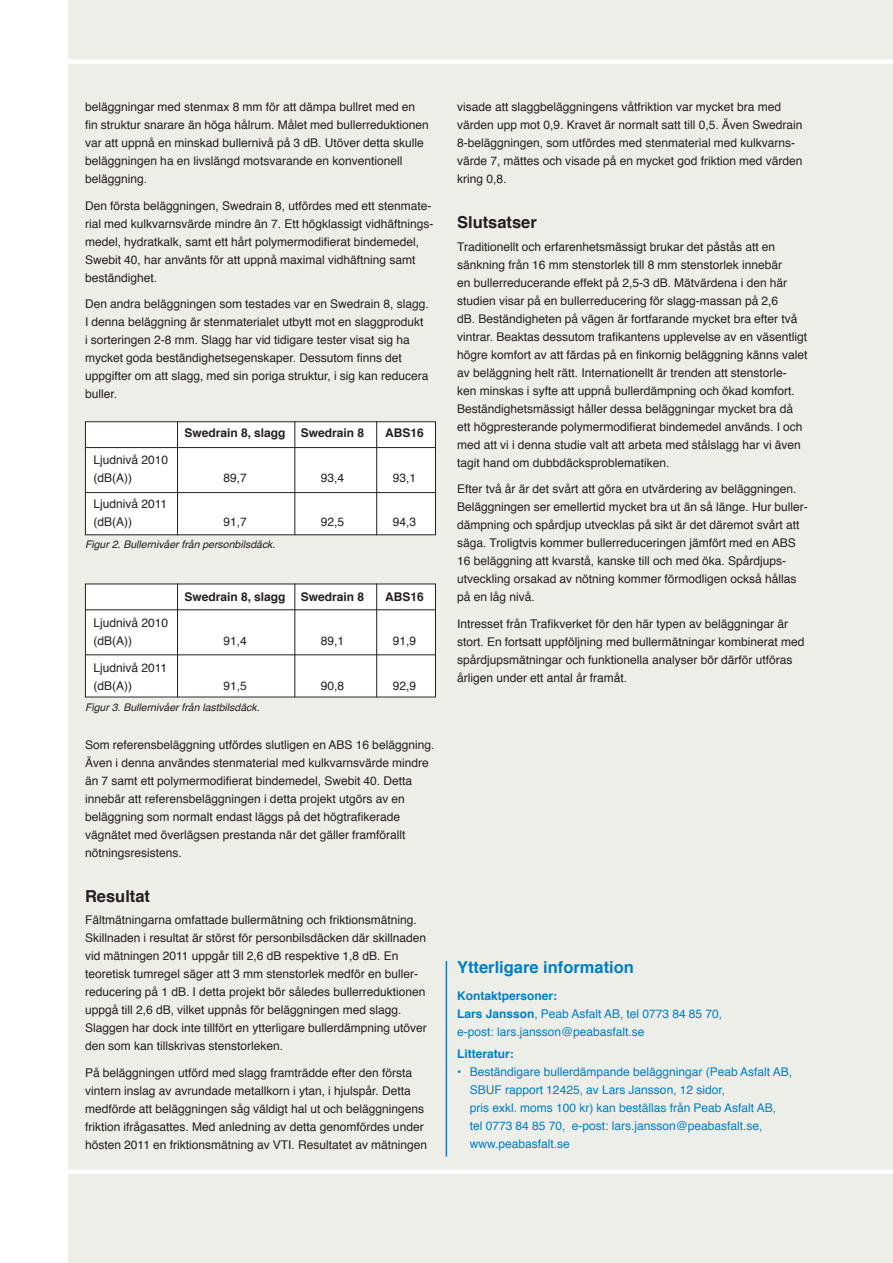
<style>
.page{position:relative;width:893px;height:1263px;background:#fff}
.page>*{position:absolute;margin:0;border:0;box-sizing:border-box;transform-origin:0 0}
.Mellanrubbe{font:700 16.5px "Helvetica";color:#007ec5}
.Mellanrubbe-2{font:700 16.5px "Helvetica";color:#231f20}
.Brödtext{font:12px/18px "Helvetica";color:#231f20}
.Kontakt_o_Litteratur{font:12px/18px "Helvetica";color:#007ec5}
.Brödtext-2{font:700 12px "Helvetica";color:#231f20}
.Kontakt_o_Litteratur-2{font:700 12px "Helvetica";color:#007ec5}
.Bildtext{font:italic 10.5px "Helvetica";color:#231f20}
.s1{font-weight:700}
</style>
<div class="page">
<div style="left:68px;top:0;width:825px;height:1263px;background:#eeeee9"></div>
<div style="left:66px;top:1169px;width:827px;height:5px;background:#fff"></div>
<div style="left:64px;top:59px;width:829px;height:5px;background:#fff"></div>
<hr style="left:446px;top:961px;width:1px;height:196px;background:#007ec5">
<div style="left:85px;top:422px;width:350px;height:113px;background:#fff"></div>
<div style="left:85px;top:421px;width:351px;height:114px;border:1px solid #231f20"></div>
<hr style="left:85px;top:447px;width:351px;height:1px;background:#231f20">
<hr style="left:85px;top:492px;width:351px;height:1px;background:#231f20">
<hr style="left:177px;top:421px;width:1px;height:114px;background:#231f20">
<hr style="left:294px;top:421px;width:1px;height:114px;background:#231f20">
<hr style="left:376px;top:421px;width:1px;height:114px;background:#231f20">
<div style="left:85px;top:584px;width:350px;height:113px;background:#fff"></div>
<hr style="left:85px;top:609px;width:351px;height:1px;background:#231f20">
<hr style="left:85px;top:654px;width:351px;height:1px;background:#231f20">
<hr style="left:177px;top:584px;width:1px;height:113px;background:#231f20">
<hr style="left:294px;top:584px;width:1px;height:113px;background:#231f20">
<hr style="left:376px;top:584px;width:1px;height:113px;background:#231f20">
<p class="Brödtext" style="left:85px;top:98px;width:345px">beläggningar med stenmax 8 mm för att dämpa bullret med en fin struktur snarare än höga hålrum. Målet med bullerreduktionen var att uppnå en minskad bullernivå på 3 dB. Utöver detta skulle beläggningen ha en livslängd motsvarande en konventionell beläggning.</p>
<p class="Brödtext" style="left:85px;top:197px;width:350px">Den första beläggningen, Swedrain 8, utfördes med ett stenmate&shy;rial med kulkvarnsvärde mindre än 7. Ett högklassigt vidhäftnings&shy;medel, hydratkalk, samt ett hårt polymermodifierat bindemedel, Swebit 40, har använts för att uppnå maximal vidhäftning samt beständighet.</p>
<p class="Brödtext" style="left:85px;top:295px;width:345px">Den andra beläggningen som testades var en Swedrain 8, slagg.<br>I denna beläggning är stenmaterialet utbytt mot en slaggprodukt i sorteringen 2-8 mm. Slagg har vid tidigare tester visat sig ha mycket goda beständighetsegenskaper. Dessutom finns det uppgifter om att slagg, med sin poriga struktur, i sig kan reducera buller.</p>
<p class="Brödtext" style="left:94px;top:451px;width:76px">Ljudnivå 2010 (dB(A))</p>
<p class="Brödtext-2" style="left:184px;top:423px;width:103px">Swedrain 8, slagg</p>
<p class="Brödtext-2" style="left:301px;top:423px;width:65px">Swedrain 8</p>
<p class="Brödtext-2" style="left:385px;top:423px;width:40px">ABS16</p>
<p class="Brödtext" style="left:223px;top:469px;width:25px">89,7</p>
<p class="Brödtext" style="left:321px;top:469px;width:25px">93,4</p>
<p class="Brödtext" style="left:393px;top:469px;width:25px">93,1</p>
<p class="Brödtext" style="left:94px;top:496px;width:75px">Ljudnivå 2011 (dB(A))</p>
<p class="Brödtext" style="left:223px;top:514px;width:25px">91,7</p>
<p class="Brödtext" style="left:321px;top:514px;width:25px">92,5</p>
<p class="Brödtext" style="left:393px;top:514px;width:25px">94,3</p>
<p class="Bildtext" style="left:85px;top:536px;width:192px">Figur 2. Bullernivåer från personbilsdäck.</p>
<p class="Brödtext" style="left:94px;top:614px;width:76px">Ljudnivå 2010 (dB(A))</p>
<p class="Brödtext-2" style="left:184px;top:587px;width:103px">Swedrain 8, slagg</p>
<p class="Brödtext-2" style="left:301px;top:587px;width:65px">Swedrain 8</p>
<p class="Brödtext-2" style="left:385px;top:587px;width:40px">ABS16</p>
<p class="Brödtext" style="left:223px;top:632px;width:25px">91,4</p>
<p class="Brödtext" style="left:321px;top:632px;width:25px">89,1</p>
<p class="Brödtext" style="left:393px;top:632px;width:25px">91,9</p>
<p class="Brödtext" style="left:94px;top:659px;width:75px">Ljudnivå 2011 (dB(A))</p>
<p class="Brödtext" style="left:223px;top:677px;width:25px">91,5</p>
<p class="Brödtext" style="left:321px;top:677px;width:25px">90,8</p>
<p class="Brödtext" style="left:393px;top:677px;width:25px">92,9</p>
<p class="Bildtext" style="left:85px;top:699px;width:176px">Figur 3. Bullernivåer från lastbilsdäck.</p>
<p class="Brödtext" style="left:85px;top:736px;width:351px">Som referensbeläggning utfördes slutligen en ABS 16 beläggning.<br>Även i denna användes stenmaterial med kulkvarnsvärde mindre än 7 samt ett polymermodifierat bindemedel, Swebit 40. Detta innebär att referensbeläggningen i detta projekt utgörs av en beläggning som normalt endast läggs på det högtrafikerade vägnätet med överlägsen prestanda när det gäller framförallt nötningsresistens.</p>
<p class="Mellanrubbe-2" style="left:85px;top:883px;width:67px">Resultat</p>
<p class="Brödtext" style="left:85px;top:911px;width:343px">Fältmätningarna omfattade bullermätning och friktionsmätning.<br>Skillnaden i resultat är störst för personbilsdäcken där skillnaden vid mätningen 2011 uppgår till 2,6 dB respektive 1,8 dB. En teoretisk tumregel säger att 3 mm stenstorlek medför en buller&shy;reducering på 1 dB. I detta projekt bör således bullerreduktionen uppgå till 2,6 dB, vilket uppnås för beläggningen med slagg.<br>Slaggen har dock inte tillfört en ytterligare bullerdämpning utöver den som kan tillskrivas stenstorleken.</p>
<p class="Brödtext" style="left:85px;top:1064px;width:344px">På beläggningen utförd med slagg framträdde efter den första vintern inslag av avrundade metallkorn i ytan, i hjulspår. Detta medförde att beläggningen såg väldigt hal ut och beläggningens friktion ifrågasattes. Med anledning av detta genomfördes under hösten 2011 en friktionsmätning av VTI. Resultatet av mätningen</p>
<p class="Brödtext" style="left:457px;top:98px;width:347px">visade att slaggbeläggningens våtfriktion var mycket bra med värden upp mot 0,9. Kravet är normalt satt till 0,5. Även Swedrain 8-beläggningen, som utfördes med stenmaterial med kulkvarns&shy;värde 7, mättes och visade på en mycket god friktion med värden kring 0,8.</p>
<p class="Mellanrubbe-2" style="left:457px;top:209px;width:81px">Slutsatser</p>
<p class="Brödtext" style="left:457px;top:238px;width:352px">Traditionellt och erfarenhetsmässigt brukar det påstås att en sänkning från 16 mm stenstorlek till 8 mm stenstorlek innebär<br>en bullerreducerande effekt på 2,5-3 dB. Mätvärdena i den här studien visar på en bullerreducering för slagg-massan på 2,6<br>dB. Beständigheten på vägen är fortfarande mycket bra efter två vintrar. Beaktas dessutom trafikantens upplevelse av en väsentligt högre komfort av att färdas på en finkornig beläggning känns valet av beläggning helt rätt. Internationellt är trenden att stenstorle&shy;ken minskas i syfte att uppnå bullerdämpning och ökad komfort.<br>Beständighetsmässigt håller dessa beläggningar mycket bra då ett högpresterande polymermodifierat bindemedel används. I och med att vi i denna studie valt att arbeta med stålslagg har vi även tagit hand om dubbdäcksproblematiken.</p>
<p class="Brödtext" style="left:457px;top:480px;width:352px">Efter två år är det svårt att göra en utvärdering av beläggningen.<br>Beläggningen ser emellertid mycket bra ut än så länge. Hur buller&shy;dämpning och spårdjup utvecklas på sikt är det däremot svårt att säga. Troligtvis kommer bullerreduceringen jämfört med en ABS 16 beläggning att kvarstå, kanske till och med öka. Spårdjups&shy;utveckling orsakad av nötning kommer förmodligen också hållas på en låg nivå.</p>
<p class="Brödtext" style="left:457px;top:615px;width:349px">Intresset från Trafikverket för den här typen av beläggningar är stort. En fortsatt uppföljning med bullermätningar kombinerat med spårdjupsmätningar och funktionella analyser bör därför utföras årligen under ett antal år framåt.</p>
<p class="Mellanrubbe" style="left:457px;top:954px;width:178px">Ytterligare information</p>
<p class="Kontakt_o_Litteratur-2" style="left:457px;top:986px;width:102px">Kontaktpersoner:</p>
<p class="Kontakt_o_Litteratur" style="left:457px;top:1005px;width:266px"><span class="s1">Lars Jansson</span>, Peab Asfalt AB, tel 0773 84 85 70, e-post: lars.jansson@peabasfalt.se</p>
<p class="Kontakt_o_Litteratur-2" style="left:457px;top:1044px;width:58px">Litteratur:</p>
<p class="Kontakt_o_Litteratur" style="left:470px;top:1063px;width:324px;text-indent:-13px">• Beständigare bullerdämpande beläggningar (Peab Asfalt AB, SBUF rapport 12425, av Lars Jansson, 12 sidor,<br>pris exkl. moms 100 kr) kan beställas från Peab Asfalt AB,<br>tel 0773 84 85 70, e-post: lars.jansson@peabasfalt.se, www.peabasfalt.se</p>
</div>
